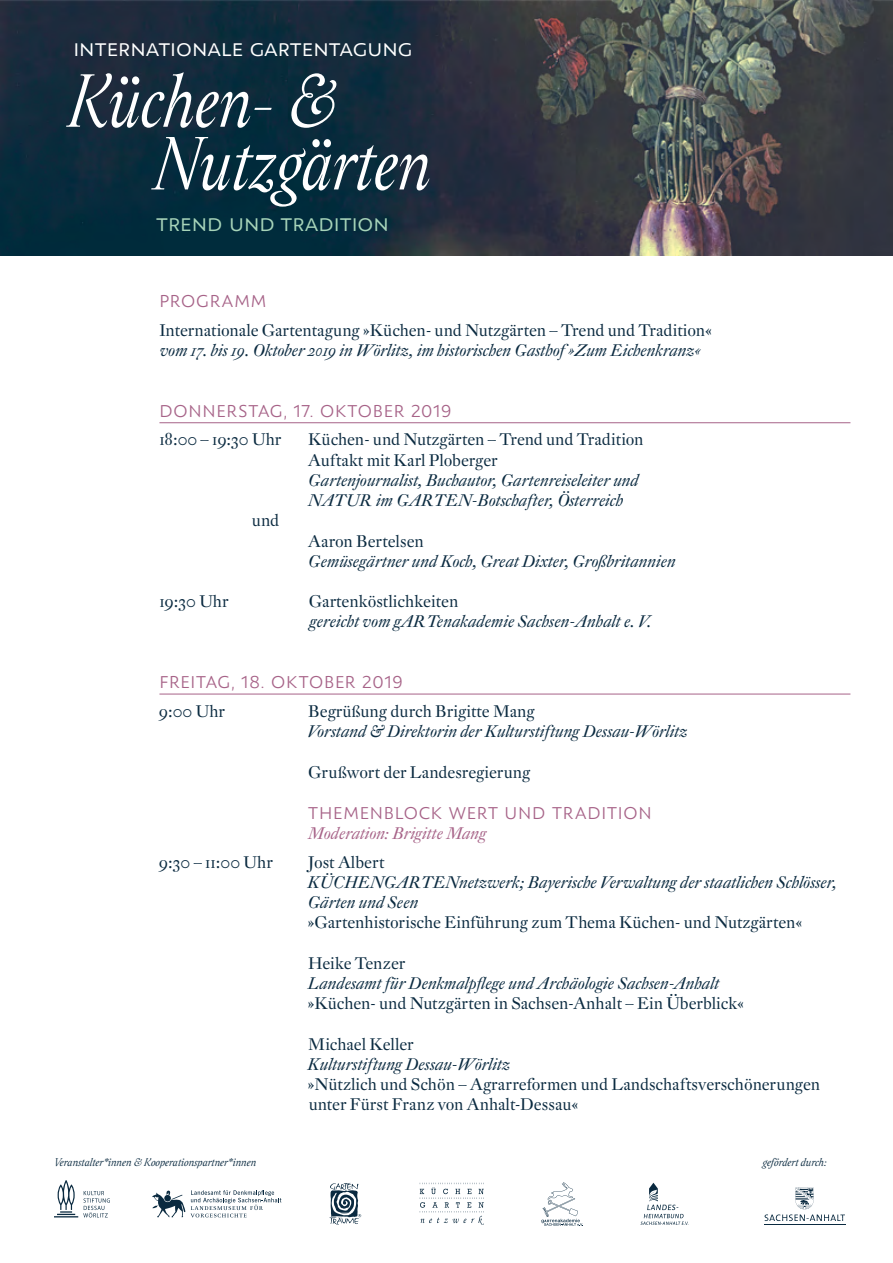
<style>
.page{position:relative;width:893px;height:1263px;background:#fff}
.page>*{position:absolute;margin:0;border:0;box-sizing:border-box;transform-origin:0 0}
.t1{font:24px "Assemblage Sans";color:#fff}
.t2{font:24px "Assemblage Sans";color:#a7d4b9}
.t3{font:18px "Assemblage Sans";letter-spacing:.045em;color:#a76388}
.t4{font:16.5px/20.2px "DTL Fleischmann SD";color:#0a2a40}
.t5{font:italic 16.5px/20.4px "DTL Fleischmann SD";color:#0a2a40}
.t6{font:italic 16.5px "DTL Fleischmann SD";color:#a76388}
.t7{font:italic 12px "Assemblage";color:#0a2a40}
</style>
<div class="page">
<img style="left:0;top:0;width:893px;height:255px">
<svg style="left:151px;top:137px;width:278px;height:70px;background:#35515f"></svg>
<svg style="left:66px;top:72px;width:270px;height:56px"></svg>
<hr style="left:764px;top:1224px;width:81px;height:1px;background:#0a2a40">
<svg style="left:765px;top:1187px;width:80px;height:34px"></svg>
<hr style="left:159px;top:422px;width:691px;height:1px;background:#a76388">
<hr style="left:159px;top:694px;width:691px;height:1px;background:#a76388">
<svg style="left:54px;top:1180px;width:56px;height:37px"></svg>
<svg style="left:152px;top:1190px;width:129px;height:27px"></svg>
<svg style="left:329px;top:1183px;width:32px;height:42px"></svg>
<svg style="left:640px;top:1183px;width:48px;height:42px"></svg>
<svg style="left:541px;top:1182px;width:42px;height:44px"></svg>
<svg style="left:420px;top:1183px;width:64px;height:42px"></svg>
<h1 class="t1" style="left:73px;top:36px;width:340px">internationale gartentagung</h1>
<h1 class="t2" style="left:156px;top:211px;width:234px">trend und tradition</h1>
<p class="t3" style="left:159px;top:291px;width:109px">PROGRAMM</p>
<p class="t4" style="left:159px;top:320px;width:554px">Internationale Gartentagung »Küchen- und Nutzgärten – Trend und Tradition«</p>
<p class="t5" style="left:160px;top:340px;width:542px">vom 17. bis 19. Oktober 2019 in Wörlitz, im historischen Gasthof »Zum Eichenkranz«</p>
<p class="t3" style="left:159px;top:401px;width:294px">DONNERSTAG, 17. OKTOBER 2019</p>
<p class="t4" style="left:159px;top:429px;width:123px">18:00 – 19:30 Uhr</p>
<p class="t4" style="left:308px;top:429px;width:337px">Küchen- und Nutzgärten – Trend und Tradition</p>
<p class="t4" style="left:252px;top:510px;width:29px">und</p>
<p class="t4" style="left:159px;top:591px;width:71px">19:30 Uhr</p>
<p class="t4" style="left:308px;top:450px;width:191px">Auftakt mit Karl Ploberger</p>
<p class="t5" style="left:308px;top:470px;width:332px">Gartenjournalist, Buchautor, Gartenreiseleiter und<br>NATUR im GARTEN-Botschafter, Österreich</p>
<p class="t4" style="left:308px;top:531px;width:117px">Aaron Bertelsen</p>
<p class="t5" style="left:308px;top:551px;width:369px">Gemüsegärtner und Koch, Great Dixter, Großbritannien</p>
<p class="t4" style="left:309px;top:591px;width:151px">Gartenköstlichkeiten</p>
<p class="t5" style="left:309px;top:611px;width:343px">gereicht vom gARTenakademie Sachsen-Anhalt e. V.</p>
<p class="t3" style="left:159px;top:673px;width:245px">FREITAG, 18. OKTOBER 2019</p>
<p class="t4" style="left:159px;top:701px;width:68px">9:00 Uhr</p>
<p class="t4" style="left:308px;top:701px;width:228px">Begrüßung durch Brigitte Mang</p>
<p class="t5" style="left:307px;top:721px;width:382px">Vorstand &amp; Direktorin der Kulturstiftung Dessau-Wörlitz</p>
<p class="t4" style="left:308px;top:762px;width:224px">Grußwort der Landesregierung</p>
<p class="t3" style="left:308px;top:803px;width:345px">THEMENBLOCK WERT UND TRADITION</p>
<p class="t6" style="left:308px;top:822px;width:180px">Moderation: Brigitte Mang</p>
<p class="t4" style="left:159px;top:851px;width:115px">9:30 – 11:00 Uhr</p>
<p class="t4" style="left:308px;top:851px;width:78px">Jost Albert</p>
<p class="t5" style="left:308px;top:872px;width:531px">KÜCHENGARTENnetzwerk; Bayerische Verwaltung der staatlichen Schlösser,<br>Gärten und Seen</p>
<p class="t4" style="left:308px;top:912px;width:496px">»Gartenhistorische Einführung zum Thema Küchen- und Nutzgärten«</p>
<p class="t4" style="left:308px;top:953px;width:99px">Heike Tenzer</p>
<p class="t5" style="left:308px;top:973px;width:413px">Landesamt für Denkmalpflege und Archäologie Sachsen-Anhalt</p>
<p class="t4" style="left:308px;top:993px;width:438px">»Küchen- und Nutzgärten in Sachsen-Anhalt – Ein Überblick«</p>
<p class="t4" style="left:308px;top:1034px;width:107px">Michael Keller</p>
<p class="t5" style="left:308px;top:1054px;width:204px">Kulturstiftung Dessau-Wörlitz</p>
<p class="t4" style="left:308px;top:1074px;width:514px">»Nützlich und Schön – Agrarreformen und Landschaftsverschönerungen unter Fürst Franz von Anhalt-Dessau«</p>
<p class="t7" style="left:54px;top:1156px;width:204px">Veranstalter*innen &amp; Kooperationspartner*innen</p>
<p class="t7" style="left:763px;top:1156px;width:65px">gefördert durch:</p>
</div>
